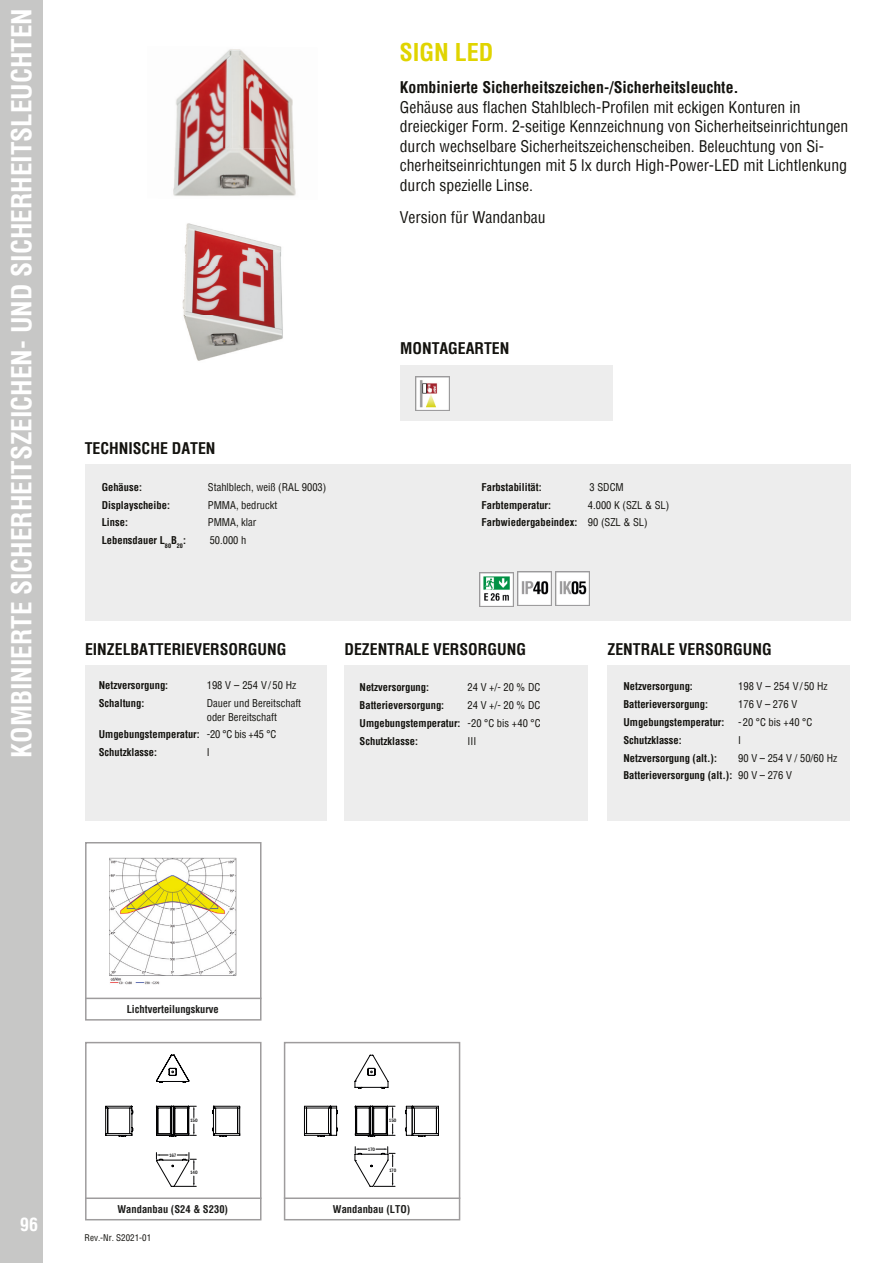
<style>
.page{position:relative;width:893px;height:1263px;background:#fff}
.page>*{position:absolute;margin:0;border:0;box-sizing:border-box;transform-origin:0 0}
.t1{font:700 condensed 27px "Helvetica";color:#fff}
.t2{font:700 condensed 24px "Helvetica";color:#e0d400}
.t3{font:700 condensed 18px "Helvetica";color:#fff}
.t4{font:condensed 15.75px/19.5px "Helvetica";color:#13120e}
.t5{font:700 condensed 15.75px "Helvetica";color:#13120e}
.t6{font:700 condensed 10.5px/17.7px "Helvetica";color:#13120e}
.t7{font:condensed 10.5px/17.7px "Helvetica";color:#13120e}
.t8{font:700 condensed 10.5px "Helvetica";color:#1d1d1b}
.t9{font:condensed 9px "Helvetica";color:#13120e}
.t10{font:500 condensed 4.95px "Franklin Gothic";letter-spacing:-.01em;color:#020203}
.s1{font-weight:700}
.s2{font-weight:400}
</style>
<div class="page">
<div style="left:0;top:0;width:43px;height:1263px;background:#c7c7c6"></div>
<svg style="left:85px;top:842px;width:177px;height:179px"></svg>
<hr style="left:85px;top:998px;width:176px;height:1px;background:#9e9c9d">
<img style="left:175px;top:49px;width:119px;height:98px">
<img style="left:173px;top:147px;width:123px;height:49px">
<img style="left:182px;top:223px;width:101px;height:138px">
<div style="left:400px;top:366px;width:212px;height:55px;background:#ededed"></div>
<img style="left:415px;top:376px;width:34px;height:34px">
<div style="left:85px;top:465px;width:765px;height:156px;background:#ededed"></div>
<img style="left:556px;top:572px;width:34px;height:34px">
<img style="left:479px;top:572px;width:34px;height:34px">
<img style="left:517px;top:572px;width:34px;height:34px">
<div style="left:344px;top:665px;width:244px;height:156px;background:#ededed"></div>
<div style="left:608px;top:665px;width:242px;height:156px;background:#ededed"></div>
<img style="left:109px;top:857px;width:128px;height:128px">
<div style="left:85px;top:665px;width:241px;height:156px;background:#ededed"></div>
<svg style="left:85px;top:1041px;width:177px;height:180px"></svg>
<hr style="left:85px;top:1197px;width:176px;height:2px;background:#9e9c9d">
<svg style="left:283px;top:1041px;width:178px;height:180px"></svg>
<hr style="left:284px;top:1197px;width:176px;height:2px;background:#9e9c9d">
<h1 class="t1" style="left:4px;top:758px;width:751px;rotate:-90deg">KOMBINIERTE SICHERHEITSZEICHEN- UND SICHERHEITSLEUCHTEN</h1>
<h2 class="t2" style="left:400px;top:36px;width:96px">SIGN LED</h2>
<h3 class="t5" style="left:400px;top:77px;width:341px">Kombinierte Sicherheitszeichen-/Sicherheitsleuchte.</h3>
<p class="t4" style="left:400px;top:97px;width:450px">Gehäuse aus flachen Stahlblech-Profilen mit eckigen Konturen in dreieckiger Form. 2-seitige Kennzeichnung von Sicherheitseinrichtungen durch wechselbare Sicherheitszeichenscheiben. Beleuchtung von Si&shy;cherheitseinrichtungen mit 5 lx durch High-Power-LED mit Lichtlenkung durch spezielle Linse.</p>
<h3 class="t4" style="left:400px;top:207px;width:148px">Version für Wandanbau</h3>
<h3 class="t5" style="left:85px;top:438px;width:132px">TECHNISCHE DATEN</h3>
<p class="t6" style="left:102px;top:478px;width:42px">Gehäuse:</p>
<p class="t7" style="left:208px;top:478px;width:120px">Stahlblech, weiß (RAL 9003)</p>
<p class="t6" style="left:102px;top:496px;width:70px">Displayscheibe:</p>
<p class="t7" style="left:208px;top:496px;width:71px">PMMA, bedruckt</p>
<p class="t6" style="left:102px;top:513px;width:28px">Linse:</p>
<p class="t7" style="left:208px;top:514px;width:50px">PMMA, klar</p>
<p class="t6" style="left:102px;top:531px;width:86px">Lebensdauer L<sub>80</sub>B<sub>20</sub>:</p>
<p class="t7" style="left:210px;top:531px;width:38px">50.000 h</p>
<h3 class="t5" style="left:400px;top:338px;width:111px">MONTAGEARTEN</h3>
<p class="t6" style="left:482px;top:478px;width:62px">Farbstabilität:</p>
<p class="t7" style="left:590px;top:478px;width:36px">3 SDCM</p>
<p class="t6" style="left:482px;top:496px;width:71px">Farbtemperatur:</p>
<p class="t7" style="left:482px;top:496px;width:189px;text-indent:106px">4.000 K (SZL &amp; SL)<br><span class="s1">Farbwiedergabeindex:</span> 90 (SZL &amp; SL)</p>
<h3 class="t5" style="left:85px;top:639px;width:203px">EINZELBATTERIEVERSORGUNG</h3>
<p class="t6" style="left:99px;top:676px;width:71px">Netzversorgung:</p>
<p class="t7" style="left:207px;top:677px;width:91px">198 V – 254 V / 50 Hz</p>
<p class="t6" style="left:99px;top:694px;width:47px">Schaltung:</p>
<p class="t7" style="left:207px;top:696px;width:96px;line-height:13.5px">Dauer und Bereitschaft oder Bereitschaft</p>
<p class="t6" style="left:99px;top:725px;width:179px">Umgebungstemperatur: <span class="s2">-20 °C bis + 45 °C<br></span>Schutzklasse:</p>
<p class="t7" style="left:207px;top:743px;width:4px">I</p>
<h3 class="t5" style="left:344px;top:639px;width:183px">DEZENTRALE VERSORGUNG</h3>
<p class="t6" style="left:360px;top:678px;width:71px">Netzversorgung:</p>
<p class="t7" style="left:468px;top:678px;width:74px">24 V +/- 20 % DC</p>
<p class="t6" style="left:360px;top:696px;width:86px">Batterieversorgung:</p>
<p class="t6" style="left:360px;top:696px;width:183px;text-align:justify;text-indent:108px"><span class="s2">24 V +/- 20 % DC </span>Umgebungstemperatur: <span class="s2">-20 °C bis + 40 °C </span>Schutzklasse:</p>
<p class="t7" style="left:468px;top:732px;width:10px">III</p>
<h3 class="t5" style="left:608px;top:639px;width:166px">ZENTRALE VERSORGUNG</h3>
<p class="t6" style="left:623px;top:677px;width:71px">Netzversorgung:</p>
<p class="t7" style="left:738px;top:678px;width:91px">198 V – 254 V / 50 Hz</p>
<p class="t6" style="left:623px;top:695px;width:86px">Batterieversorgung:</p>
<p class="t7" style="left:738px;top:695px;width:60px">176 V – 276 V</p>
<p class="t6" style="left:623px;top:713px;width:102px">Umgebungstemperatur:</p>
<p class="t7" style="left:738px;top:713px;width:76px">-20 °C bis + 40 °C</p>
<p class="t6" style="left:623px;top:731px;width:60px">Schutzklasse:</p>
<p class="t7" style="left:738px;top:731px;width:4px">I</p>
<p class="t6" style="left:623px;top:748px;width:95px">Netzversorgung (alt.):</p>
<p class="t6" style="left:623px;top:748px;width:215px;text-indent:115px"><span class="s2">90 V – 254 V / 50/60 Hz<br></span>Batterieversorgung (alt.): <span class="s2">90 V – 276 V</span></p>
<h3 class="t3" style="left:20px;top:1212px;width:19px">96</h3>
<p class="t8" style="left:127px;top:1003px;width:94px">Lichtverteilungskurve</p>
<p class="t10" style="left:169px;top:1153px;width:9px">167</p>
<p class="t10" style="left:190px;top:1119px;width:9px">150</p>
<p class="t10" style="left:190px;top:1171px;width:9px">140</p>
<p class="t8" style="left:118px;top:1202px;width:112px">Wandanbau (S24 &amp; S230)</p>
<p class="t9" style="left:85px;top:1231px;width:68px">Rev.-Nr. S2021-01</p>
<p class="t10" style="left:368px;top:1147px;width:9px">170</p>
<p class="t10" style="left:389px;top:1119px;width:9px">150</p>
<p class="t10" style="left:389px;top:1168px;width:9px">170</p>
<p class="t8" style="left:333px;top:1202px;width:79px">Wandanbau (LTO)</p>
</div>
